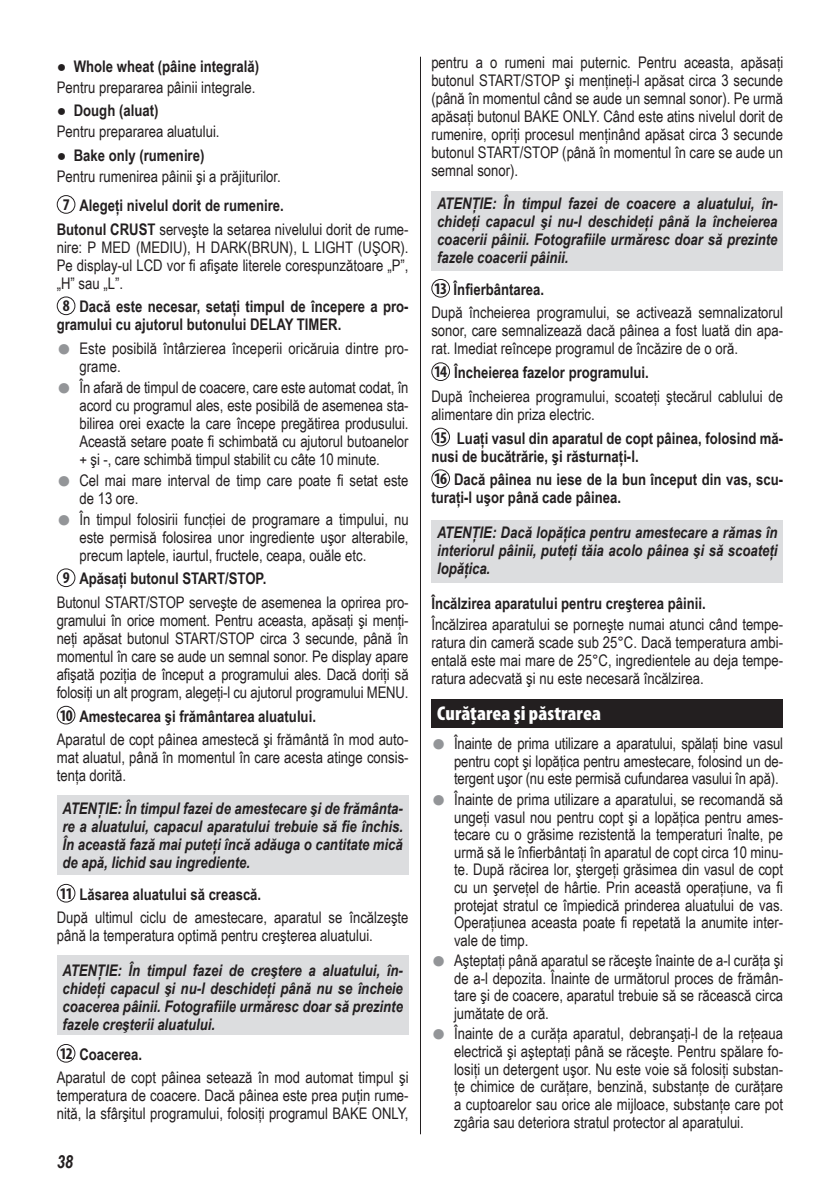
<style>
.page{position:relative;width:840px;height:1191px;background:#fff}
.page>*{position:absolute;margin:0;border:0;box-sizing:border-box;transform-origin:0 0}
.TYTUŁY{font:900 condensed 20px "Myriad Pro";letter-spacing:.005em;color:#fff}
.t1{font:italic 700 18px "Arial Narrow";color:#231f20}
.t2{font:700 condensed 16.4px "Myriad Pro";color:#231f20}
.NORMALNY_kropka{font:16px/17.6px "Arial Narrow";color:#231f20;text-align:justify}
.NORMALNY_num_kolka_b{font:16px/18px "Arial Narrow";color:#231f20;text-align:justify}
.UWAGI{font:italic 700 16px/18px "Arial Narrow";color:#231f20;text-align:justify}
.NORMALNY_num_kolka_b-2{font:700 16px/18px "Arial Narrow";color:#231f20}
.NORMALNY{font:16px/18px "Arial Narrow";color:#231f20;text-align:justify}
.NORMALNY_kropka_mała{font:700 16px "Arial Narrow";color:#231f20}
.NORMALNY-2{font:700 16px "Arial Narrow";color:#231f20}
.s1{font-family:"Arial";font-weight:400}
.s2{font-weight:700}
.s3{font-family:"Arial";font-size:24px;color:#939598}
.s4{font-family:"Myriad Pro";font-stretch:condensed;font-size:16.4px}
</style>
<div class="page">
<hr style="left:420px;top:57px;width:1px;height:1077px;background:#231f20">
<div style="left:431px;top:191px;width:351px;height:79px;background:#dcdddf"></div>
<div style="left:57px;top:795px;width:351px;height:79px;background:#dcdddf"></div>
<div style="left:57px;top:955px;width:351px;height:80px;background:#dcdddf"></div>
<div style="left:431px;top:699px;width:351px;height:28px;background:#231f20"></div>
<div style="left:431px;top:520px;width:351px;height:63px;background:#dcdddf"></div>
<div style="left:57px;top:195px;width:18px;height:19px;border:1px solid #231f20;border-radius:50%"></div>
<div style="left:57px;top:296px;width:18px;height:19px;border:1px solid #231f20;border-radius:50%"></div>
<div style="left:57px;top:568px;width:18px;height:19px;border:1px solid #231f20;border-radius:50%"></div>
<div style="left:57px;top:706px;width:18px;height:18px;border:1px solid #231f20;border-radius:50%"></div>
<div style="left:57px;top:884px;width:18px;height:18px;border:1px solid #231f20;border-radius:50%"></div>
<div style="left:57px;top:1044px;width:18px;height:18px;border:1px solid #231f20;border-radius:50%"></div>
<div style="left:431px;top:279px;width:19px;height:19px;border:1px solid #231f20;border-radius:50%"></div>
<div style="left:431px;top:362px;width:19px;height:19px;border:1px solid #231f20;border-radius:50%"></div>
<div style="left:431px;top:428px;width:19px;height:18px;border:1px solid #231f20;border-radius:50%"></div>
<div style="left:431px;top:469px;width:19px;height:19px;border:1px solid #231f20;border-radius:50%"></div>
<p class="NORMALNY_kropka_mała" style="left:57px;top:54px;width:204px"><span class="s1">●</span> Whole wheat (pâine integrală)</p>
<p class="NORMALNY" style="left:57px;top:77px;width:200px">Pentru prepararea pâinii integrale.</p>
<p class="NORMALNY_kropka_mała" style="left:57px;top:98px;width:103px"><span class="s1">●</span> Dough (aluat)</p>
<p class="NORMALNY" style="left:57px;top:122px;width:164px">Pentru prepararea aluatului.</p>
<p class="NORMALNY_kropka_mała" style="left:57px;top:143px;width:149px"><span class="s1">●</span> Bake only (rumenire)</p>
<p class="NORMALNY" style="left:57px;top:166px;width:225px">Pentru rumenirea pâinii şi a prăjiturilor.</p>
<p class="t2" style="left:63px;top:194px;width:8px">7</p>
<p class="NORMALNY_num_kolka_b-2" style="left:79px;top:195px;width:206px">Alegeţi nivelul dorit de rumenire.</p>
<p class="NORMALNY_num_kolka_b" style="left:57px;top:219px;width:353px"><span class="s2">Butonul CRUST</span> serveşte la setarea nivelului dorit de rume&shy;nire: P MED (MEDIU), H DARK(BRUN), L LIGHT (UŞOR).<br>Pe display-ul LCD vor fi afişate literele corespunzătoare „P”, „H” sau „L”.</p>
<p class="t2" style="left:63px;top:296px;width:8px">8</p>
<p class="NORMALNY_num_kolka_b-2" style="left:57px;top:297px;width:353px;text-indent:23px">Dacă este necesar, setaţi timpul de începere a pro&shy;gramului cu ajutorul butonului DELAY TIMER.</p>
<p class="NORMALNY_kropka" style="left:79px;top:339px;width:330px;text-indent:-23px"><span class="s3">●</span> Este posibilă întârzierea începerii oricăruia dintre pro&shy;grame.</p>
<p class="NORMALNY_kropka" style="left:79px;top:377px;width:330px;text-indent:-23px"><span class="s3">●</span> În afară de timpul de coacere, care este automat codat, în acord cu programul ales, este posibilă de asemenea sta&shy;bilirea orei exacte la care începe pregătirea produsului.<br>Această setare poate fi schimbată cu ajutorul butoanelor + şi -, care schimbă timpul stabilit cu câte 10 minute.</p>
<p class="NORMALNY_kropka" style="left:79px;top:470px;width:330px;text-indent:-23px"><span class="s3">●</span> Cel mai mare interval de timp care poate fi setat este de 13 ore.</p>
<p class="NORMALNY_kropka" style="left:79px;top:509px;width:330px;text-indent:-23px"><span class="s3">●</span> În timpul folosirii funcţiei de programare a timpului, nu este permisă folosirea unor ingrediente uşor alterabile, precum laptele, iaurtul, fructele, ceapa, ouăle etc.</p>
<p class="t2" style="left:63px;top:567px;width:8px">9</p>
<p class="NORMALNY_num_kolka_b-2" style="left:79px;top:569px;width:188px">Apăsaţi butonul START/STOP.</p>
<p class="NORMALNY_num_kolka_b" style="left:57px;top:592px;width:353px">Butonul START/STOP serveşte de asemenea la oprirea pro&shy;gramului în orice moment. Pentru aceasta, apăsaţi şi menţi&shy;neţi apăsat butonul START/STOP circa 3 secunde, până în momentul în care se aude un semnal sonor. Pe display apare afişată poziţia de început a programului ales. Dacă doriţi să folosiţi un alt program, alegeţi-l cu ajutorul programului MENU.</p>
<p class="NORMALNY_num_kolka_b-2" style="left:60px;top:706px;width:258px"><span class="s4">10</span> Amestecarea şi frământarea aluatului.</p>
<p class="NORMALNY_num_kolka_b" style="left:57px;top:730px;width:353px">Aparatul de copt pâinea amestecă şi frământă în mod auto&shy;mat aluatul, până în momentul în care acesta atinge consis&shy;tenţa dorită.</p>
<p class="UWAGI" style="left:62px;top:798px;width:342px">ATENŢIE: În timpul fazei de amestecare şi de frământa&shy;re a aluatului, capacul aparatului trebuie să fie închis.<br>În această fază mai puteţi încă adăuga o cantitate mică de apă, lichid sau ingrediente.</p>
<p class="NORMALNY_num_kolka_b-2" style="left:60px;top:884px;width:203px"><span class="s4">11</span> Lăsarea aluatului să crească.</p>
<p class="NORMALNY_num_kolka_b" style="left:57px;top:908px;width:353px">După ultimul ciclu de amestecare, aparatul se încălzeşte până la temperatura optimă pentru creşterea aluatului.</p>
<p class="UWAGI" style="left:62px;top:961px;width:342px">ATENŢIE: În timpul fazei de creştere a aluatului, în&shy;chideţi capacul şi nu-l deschideţi până nu se încheie coacerea pâinii. Fotografiile urmăresc doar să prezinte fazele creşterii aluatului.</p>
<p class="NORMALNY_num_kolka_b-2" style="left:60px;top:1044px;width:84px"><span class="s4">12</span> Coacerea.</p>
<p class="NORMALNY_num_kolka_b" style="left:57px;top:1068px;width:353px">Aparatul de copt pâinea setează în mod automat timpul şi temperatura de coacere. Dacă pâinea este prea puţin rume&shy;nită, la sfârşitul programului, folosiţi programul BAKE ONLY,</p>
<p class="t1" style="left:57px;top:1148px;width:18px">38</p>
<p class="NORMALNY_num_kolka_b" style="left:431px;top:53px;width:353px">pentru a o rumeni mai puternic. Pentru aceasta, apăsaţi butonul START/STOP şi menţineţi-l apăsat circa 3 secunde (până în momentul când se aude un semnal sonor). Pe urmă apăsaţi butonul BAKE ONLY. Când este atins nivelul dorit de rumenire, opriţi procesul menţinând apăsat circa 3 secunde butonul START/STOP (până în momentul în care se aude un semnal sonor).</p>
<p class="UWAGI" style="left:437px;top:193px;width:342px">ATENŢIE: În timpul fazei de coacere a aluatului, în&shy;chideţi capacul şi nu-l deschideţi până la încheierea coacerii pâinii. Fotografiile urmăresc doar să prezinte fazele coacerii pâinii.</p>
<p class="NORMALNY_num_kolka_b-2" style="left:434px;top:279px;width:111px"><span class="s4">13</span> Înfierbântarea.</p>
<p class="NORMALNY_num_kolka_b" style="left:431px;top:303px;width:353px">După încheierea programului, se activează semnalizatorul sonor, care semnalizează dacă pâinea a fost luată din apa&shy;rat. Imediat reîncepe programul de încăzire de o oră.</p>
<p class="NORMALNY_num_kolka_b-2" style="left:434px;top:363px;width:216px"><span class="s4">14</span> Încheierea fazelor programului.</p>
<p class="NORMALNY_num_kolka_b" style="left:431px;top:386px;width:353px">După încheierea programului, scoateţi ştecărul cablului de alimentare din priza electric.</p>
<p class="t2" style="left:434px;top:427px;width:14px">15</p>
<p class="NORMALNY_num_kolka_b-2" style="left:431px;top:428px;width:353px;text-indent:26px">Luaţi vasul din aparatul de copt pâinea, folosind mă&shy;nusi de bucătrărie, şi răsturnaţi-l.</p>
<p class="NORMALNY_num_kolka_b-2" style="left:434px;top:470px;width:350px"><span class="s4">16</span> Dacă pâinea nu iese de la bun început din vas, scu-</p>
<p class="NORMALNY_num_kolka_b-2" style="left:431px;top:488px;width:191px">turaţi-l uşor până cade pâinea.</p>
<p class="UWAGI" style="left:437px;top:523px;width:342px">ATENŢIE: Dacă lopăţica pentru amestecare a rămas în interiorul pâinii, puteţi tăia acolo pâinea şi să scoateţi lopăţica.</p>
<p class="NORMALNY-2" style="left:431px;top:591px;width:276px">Încălzirea aparatului pentru creşterea pâinii.</p>
<p class="NORMALNY" style="left:431px;top:615px;width:353px">Încălzirea aparatului se porneşte numai atunci când tempe&shy;ratura din cameră scade sub 25°C. Dacă temperatura ambi&shy;entală este mai mare de 25°C, ingredientele au deja tempe&shy;ratura adecvată şi nu este necesară încălzirea.</p>
<p class="TYTUŁY" style="left:437px;top:701px;width:165px">Curăţarea şi păstrarea</p>
<p class="NORMALNY_kropka" style="left:454px;top:734px;width:330px;text-indent:-23px"><span class="s3">●</span> Înainte de prima utilizare a aparatului, spălaţi bine vasul pentru copt şi lopăţica pentru amestecare, folosind un de&shy;tergent uşor (nu este permisă cufundarea vasului în apă).</p>
<p class="NORMALNY_kropka" style="left:454px;top:790px;width:330px;text-indent:-23px"><span class="s3">●</span> Înainte de prima utilizare a aparatului, se recomandă să ungeţi vasul nou pentru copt şi a lopăţica pentru ames&shy;tecare cu o grăsime rezistentă la temperaturi înalte, pe urmă să le înfierbântaţi în aparatul de copt circa 10 minu&shy;te. După răcirea lor, ştergeţi grăsimea din vasul de copt cu un şerveţel de hârtie. Prin această operaţiune, va fi protejat stratul ce împiedică prinderea aluatului de vas.<br>Operaţiunea aceasta poate fi repetată la anumite inter&shy;vale de timp.</p>
<p class="NORMALNY_kropka" style="left:454px;top:951px;width:330px;text-indent:-23px"><span class="s3">●</span> Aşteptaţi până aparatul se răceşte înainte de a-l curăţa şi de a-l depozita. Înainte de următorul proces de frămân&shy;tare şi de coacere, aparatul trebuie să se răcească circa jumătate de oră.</p>
<p class="NORMALNY_kropka" style="left:454px;top:1024px;width:330px;text-indent:-23px"><span class="s3">●</span> Înainte de a curăţa aparatul, debranşaţi-l de la reţeaua electrică şi aşteptaţi până se răceşte. Pentru spălare fo&shy;losiţi un detergent uşor. Nu este voie să folosiţi substan&shy;ţe chimice de curăţare, benzină, substanţe de curăţare a cuptoarelor sau orice ale mijloace, substanţe care pot zgâria sau deteriora stratul protector al aparatului.</p>
</div>
